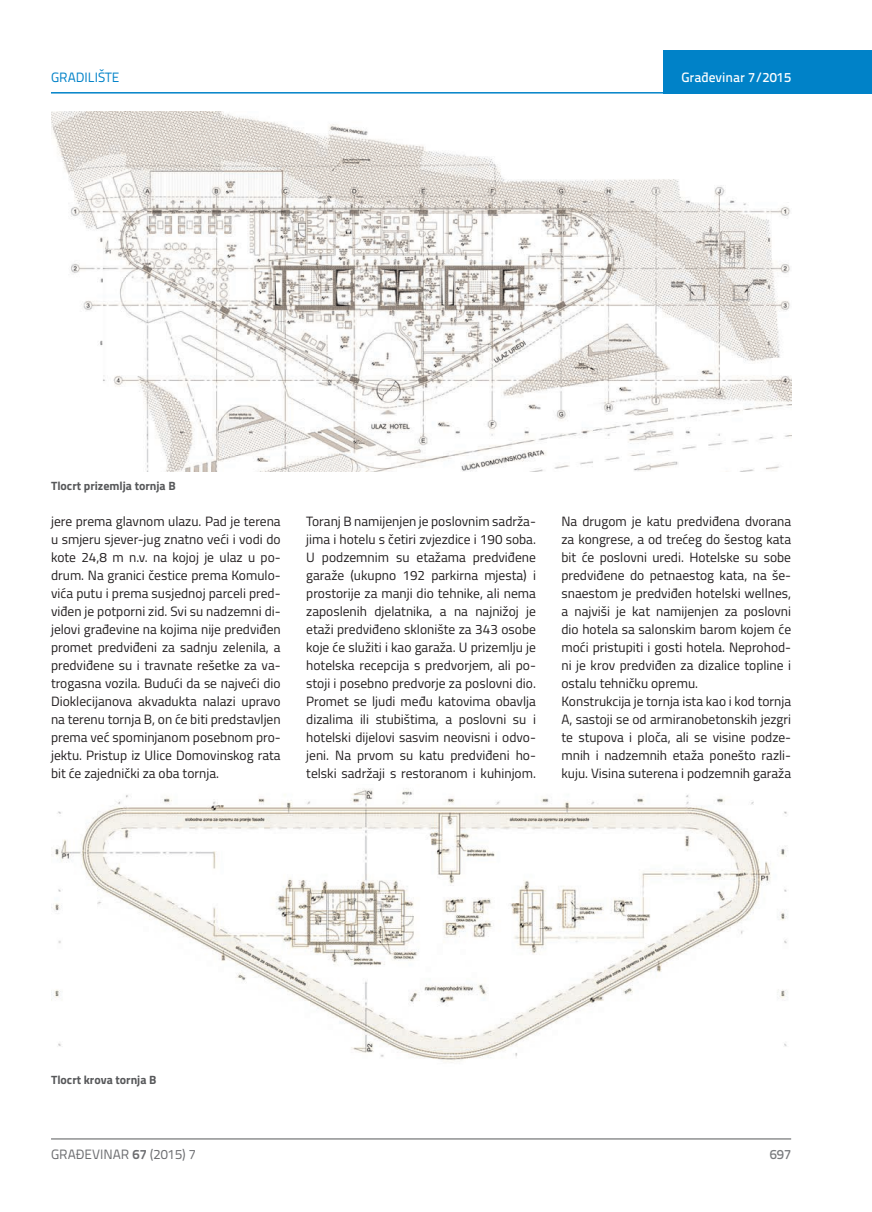
<style>
.page{position:relative;width:872px;height:1212px;background:#fff}
.page>*{position:absolute;margin:0;border:0;box-sizing:border-box;transform-origin:0 0}
.t1{font:13.5px/18px "Titillium";color:#231f20;text-align:justify}
.t2{font:13.5px "Titillium Text 22 L";color:#6c6d70}
.t3{font:500 13.5px "Titillium Text 22 L";color:#fff}
.t4{font:13.5px "Titillium Text 22 L";color:#0082c8}
.t5{font:500 13.5px "Titillium Text 22 L";color:#787a7d}
.t6{font:700 12px "Titillium";color:#57585a}
.s1{font-weight:700}
</style>
<div class="page">
<hr style="left:51px;top:1139px;width:740px;height:1px;background:#57585a">
<div style="left:663px;top:50px;width:209px;height:44px;background:#0082c8"></div>
<hr style="left:51px;top:92px;width:821px;height:2px;background:#0082c8">
<img style="left:51px;top:112px;width:740px;height:360px">
<img style="left:51px;top:788px;width:737px;height:275px">
<p class="t4" style="left:51px;top:68px;width:70px">GRADILIŠTE</p>
<p class="t3" style="left:681px;top:67px;width:111px">Građevinar 7/2015</p>
<p class="t6" style="left:51px;top:476px;width:126px">Tlocrt prizemlja tornja B</p>
<p class="t1" style="left:51px;top:511px;width:231px">jere prema glavnom ulazu. Pad je terena u smjeru sjever-jug znatno veći i vodi do kote 24,8 m n.v. na kojoj je ulaz u po&shy;drum. Na granici čestice prema Komulo&shy;vića putu i prema susjednoj parceli pred&shy;viđen je potporni zid. Svi su nadzemni di&shy;jelovi građevine na kojima nije predviđen promet predviđeni za sadnju zelenila, a predviđene su i travnate rešetke za va&shy;trogasna vozila. Budući da se najveći dio Dioklecijanova akvadukta nalazi upravo na terenu tornja B, on će biti predstavljen prema već spominjanom posebnom pro&shy;jektu. Pristup iz Ulice Domovinskog rata bit će zajednički za oba tornja.</p>
<p class="t1" style="left:306px;top:511px;width:231px">Toranj B namijenjen je poslovnim sadrža&shy;jima i hotelu s četiri zvjezdice i 190 soba.<br>U podzemnim su etažama predviđene garaže (ukupno 192 parkirna mjesta) i prostorije za manji dio tehnike, ali nema zaposlenih djelatnika, a na najnižoj je etaži predviđeno sklonište za 343 osobe koje će služiti i kao garaža. U prizemlju je hotelska recepcija s predvorjem, ali po&shy;stoji i posebno predvorje za poslovni dio.<br>Promet se ljudi među katovima obavlja dizalima ili stubištima, a poslovni su i hotelski dijelovi sasvim neovisni i odvo&shy;jeni. Na prvom su katu predviđeni ho&shy;telski sadržaji s restoranom i kuhinjom.</p>
<p class="t1" style="left:561px;top:511px;width:231px;text-align:left">Na drugom je katu predviđena dvorana za kongrese, a od trećeg do šestog kata bit će poslovni uredi. Hotelske su sobe predviđene do petnaestog kata, na še&shy;snaestom je predviđen hotelski wellnes, a najviši je kat namijenjen za poslovni dio hotela sa salonskim barom kojem će moći pristupiti i gosti hotela. Neprohod&shy;ni je krov predviđen za dizalice topline i ostalu tehničku opremu.<br>Konstrukcija je tornja ista kao i kod tornja A, sastoji se od armiranobetonskih jezgri te stupova i ploča, ali se visine podze&shy;mnih i nadzemnih etaža ponešto razli&shy;kuju. Visina suterena i podzemnih garaža</p>
<p class="t6" style="left:51px;top:1071px;width:107px">Tlocrt krova tornja B</p>
<p class="t2" style="left:51px;top:1144px;width:146px">GRAĐEVINAR <span class="s1">67</span> (2015) 7</p>
<p class="t5" style="left:769px;top:1144px;width:23px">697</p>
</div>
